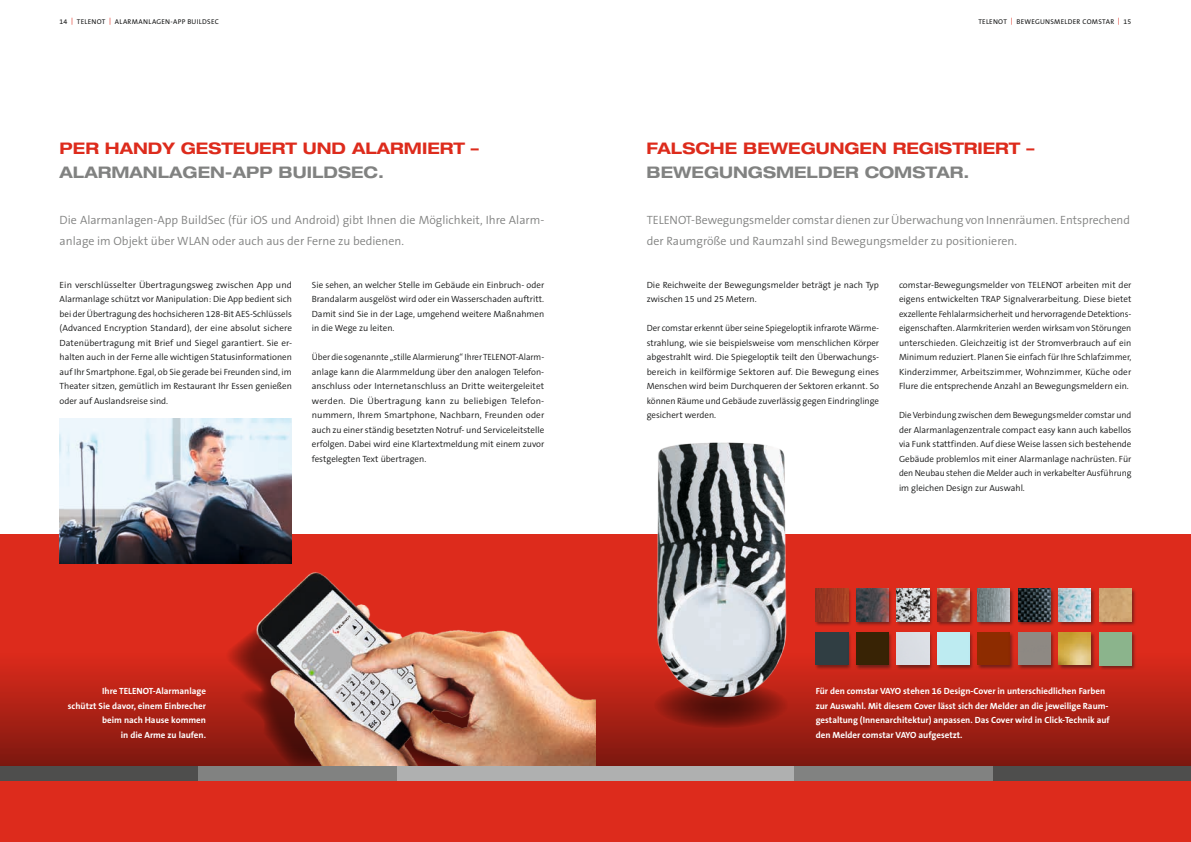
<style>
.page{position:relative;width:1191px;height:842px;background:#fff}
.page>*{position:absolute;margin:0;border:0;box-sizing:border-box;transform-origin:0 0}
.t1{font:700 expanded 16px "Helvetica Neue LT";color:#dd2b1c}
.t2{font:700 expanded 16px "Helvetica Neue LT";color:#818281}
.t3{font:300 12px/21px "The Sans B4";color:#818281}
.t4{font:300 9px/14.5px "The Sans B4";color:#151616;text-align:justify}
.t5{font:700 9px/14.5px "The Sans B7";color:#fff;text-align:right}
.t6{font:7px "The Sans B5 Plain";letter-spacing:.04em;color:#151616}
.s1{color:#dd2b1c}
</style>
<div class="page">
<svg style="left:0;top:534px;width:1191px;height:232px;background:#c02518"></svg>
<svg style="left:225px;top:608px;width:25px;height:158px;background:#b32216"></svg>
<img style="left:60px;top:418px;width:232px;height:145px">
<svg style="left:654px;top:682px;width:134px;height:46px;background:#77160e"></svg>
<img style="left:653px;top:442px;width:140px;height:255px">
<div style="left:814px;top:588px;width:322px;height:38px;background:#151616;opacity:.5"></div>
<img style="left:815px;top:589px;width:33px;height:32px">
<img style="left:856px;top:589px;width:32px;height:32px">
<img style="left:896px;top:589px;width:33px;height:32px">
<img style="left:937px;top:589px;width:32px;height:32px">
<img style="left:977px;top:589px;width:33px;height:32px">
<img style="left:1018px;top:589px;width:32px;height:32px">
<img style="left:1058px;top:589px;width:33px;height:32px">
<img style="left:1099px;top:589px;width:32px;height:32px">
<div style="left:814px;top:631px;width:322px;height:39px;background:#151616;opacity:.5"></div>
<img style="left:815px;top:633px;width:33px;height:32px">
<img style="left:856px;top:632px;width:32px;height:33px">
<img style="left:896px;top:632px;width:33px;height:33px">
<img style="left:937px;top:632px;width:32px;height:33px">
<img style="left:977px;top:632px;width:33px;height:33px">
<img style="left:1018px;top:632px;width:32px;height:33px">
<img style="left:1058px;top:632px;width:33px;height:33px">
<img style="left:1099px;top:632px;width:32px;height:33px">
<img style="left:250px;top:559px;width:345px;height:207px">
<div style="left:0;top:781px;width:595px;height:61px;background:#dd2b1c"></div>
<div style="left:0;top:766px;width:198px;height:15px;background:#4e4e4d"></div>
<div style="left:198px;top:766px;width:199px;height:15px;background:#818281"></div>
<div style="left:397px;top:766px;width:198px;height:15px;background:#afb0b0"></div>
<div style="left:595px;top:781px;width:596px;height:61px;background:#dd2b1c"></div>
<div style="left:992px;top:766px;width:199px;height:15px;background:#4e4e4d"></div>
<div style="left:794px;top:766px;width:198px;height:15px;background:#818281"></div>
<div style="left:595px;top:766px;width:199px;height:15px;background:#afb0b0"></div>
<p class="t6" style="left:60px;top:18px;width:161px">14 <span class="s1">|</span> TELENOT <span class="s1">|</span> ALARMANLAGEN-APP BUILDSEC</p>
<p class="t6" style="left:978px;top:18px;width:155px">TELENOT <span class="s1">|</span> BEWEGUNSMELDER COMSTAR <span class="s1">|</span> 15</p>
<h1 class="t1" style="left:60px;top:139px;width:421px">PER HANDY GESTEUERT UND ALARMIERT –</h1>
<h1 class="t2" style="left:60px;top:163px;width:326px">ALARMANLAGEN-APP BUILDSEC.</h1>
<h2 class="t3" style="left:60px;top:210px;width:486px">Die Alarmanlagen-App BuildSec (für iOS und Android) gibt Ihnen die Möglichkeit, Ihre Alarm&shy;anlage im Objekt über WLAN oder auch aus der Ferne zu bedienen.</h2>
<p class="t4" style="left:60px;top:278px;width:234px">Ein verschlüsselter Übertragungsweg zwischen App und Alarmanlage schützt vor Manipulation: Die App bedient sich bei der Übertragung des hochsicheren 128-Bit AES-Schlüssels (Advanced Encryption Standard), der eine absolut sichere Datenübertragung mit Brief und Siegel garantiert. Sie er&shy;halten auch in der Ferne alle wichtigen Statusinformationen auf Ihr Smartphone. Egal, ob Sie gerade bei Freunden sind, im Theater sitzen, gemütlich im Restaurant Ihr Essen genießen oder auf Auslandsreise sind.</p>
<p class="t4" style="left:312px;top:278px;width:234px">Sie sehen, an welcher Stelle im Gebäude ein Einbruch- oder Brandalarm ausgelöst wird oder ein Wasserschaden auftritt.<br>Damit sind Sie in der Lage, umgehend weitere Maßnahmen in die Wege zu leiten.</p>
<p class="t4" style="left:312px;top:350px;width:234px">Über die sogenannte „stille Alarmierung“ Ihrer TELENOT-Alarm&shy;anlage kann die Alarmmeldung über den analogen Telefon&shy;anschluss oder Internetanschluss an Dritte weitergeleitet werden. Die Übertragung kann zu beliebigen Telefon&shy;nummern, Ihrem Smartphone, Nachbarn, Freunden oder auch zu einer ständig besetzten Notruf- und Serviceleitstelle erfolgen. Dabei wird eine Klartextmeldung mit einem zuvor festgelegten Text übertragen.</p>
<h1 class="t1" style="left:646px;top:139px;width:389px">FALSCHE BEWEGUNGEN REGISTRIERT –</h1>
<h1 class="t2" style="left:646px;top:163px;width:324px">BEWEGUNGSMELDER COMSTAR.</h1>
<h2 class="t3" style="left:646px;top:210px;width:485px">TELENOT-Bewegungsmelder comstar dienen zur Überwachung von Innenräumen. Entsprechend der Raumgröße und Raumzahl sind Bewegungsmelder zu positionieren.</h2>
<p class="t4" style="left:646px;top:278px;width:234px">Die Reichweite der Bewegungsmelder beträgt je nach Typ zwischen 15 und 25 Metern.</p>
<p class="t4" style="left:646px;top:321px;width:234px">Der comstar erkennt über seine Spiegeloptik infrarote Wärme&shy;strahlung, wie sie beispielsweise vom menschlichen Körper abgestrahlt wird. Die Spiegeloptik teilt den Überwachungs&shy;bereich in keilförmige Sektoren auf. Die Bewegung eines Menschen wird beim Durchqueren der Sektoren erkannt. So können Räume und Gebäude zuverlässig gegen Eindringlinge gesichert werden.</p>
<p class="t4" style="left:899px;top:278px;width:234px">comstar-Bewegungsmelder von TELENOT arbeiten mit der eigens entwickelten TRAP Signalverarbeitung. Diese bietet exzellente Fehlalarmsicherheit und hervorragende Detektions&shy;eigenschaften. Alarmkriterien werden wirksam von Störungen unterschieden. Gleichzeitig ist der Stromverbrauch auf ein Minimum reduziert. Planen Sie einfach für Ihre Schlafzimmer, Kinderzimmer, Arbeitszimmer, Wohnzimmer, Küche oder Flure die entsprechende Anzahl an Bewegungsmeldern ein.</p>
<p class="t4" style="left:899px;top:408px;width:234px">Die Verbindung zwischen dem Bewegungsmelder comstar und der Alarmanlagenzentrale compact easy kann auch kabellos via Funk stattfinden. Auf diese Weise lassen sich bestehende Gebäude problemlos mit einer Alarmanlage nachrüsten. Für den Neubau stehen die Melder auch in verkabelter Ausführung im gleichen Design zur Auswahl.</p>
<p class="t5" style="left:68px;top:684px;width:140px">Ihre TELENOT-Alarmanlage<br>schützt Sie davor, einem Einbrecher beim nach Hause kommen<br>in die Arme zu laufen.</p>
<p class="t5" style="left:815px;top:684px;width:295px;text-align:left">Für den comstar VAYO stehen 16 Design-Cover in unterschiedlichen Farben zur Auswahl. Mit diesem Cover lässt sich der Melder an die jeweilige Raum&shy;gestaltung (Innenarchitektur) anpassen. Das Cover wird in Click-Technik auf den Melder comstar VAYO aufgesetzt.</p>
</div>
